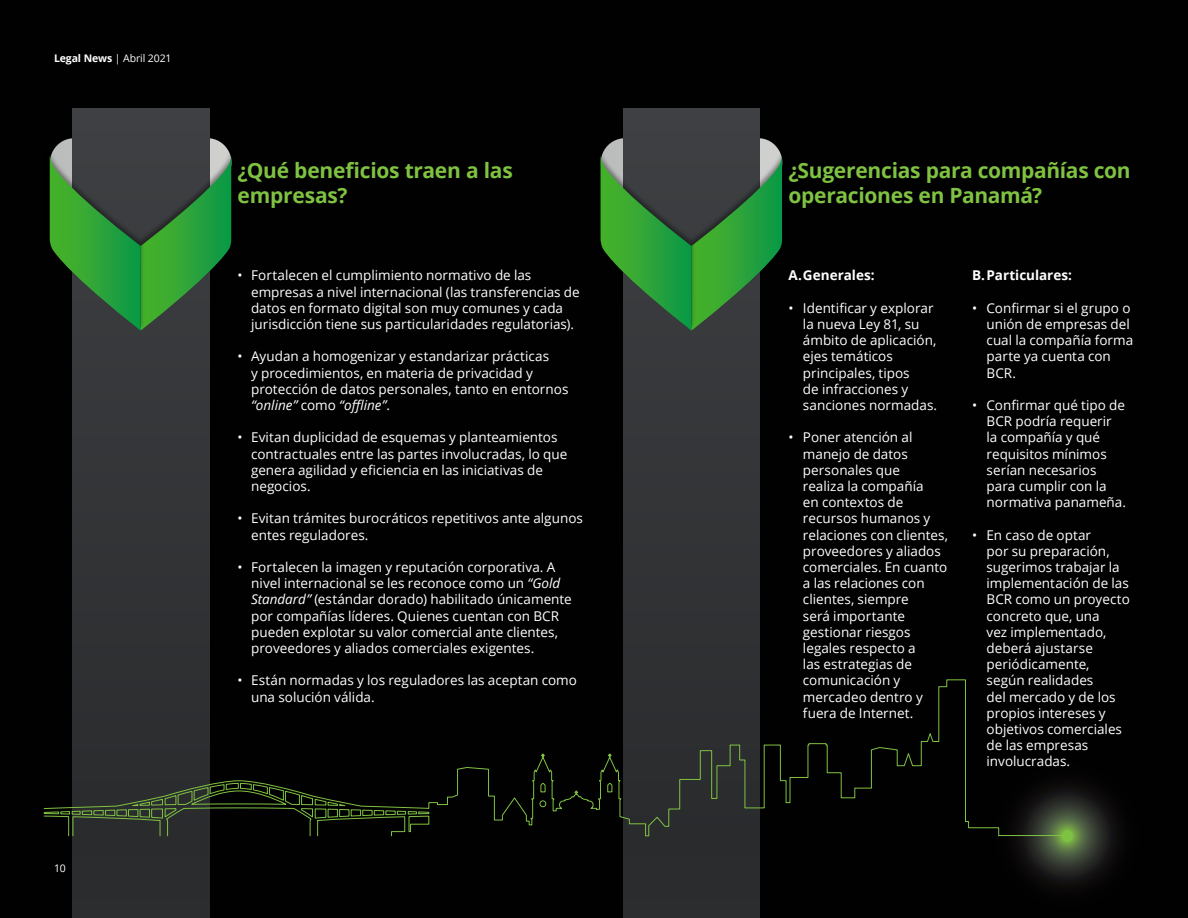
<style>
.page{position:relative;width:1188px;height:918px;background:#010101}
.page>*{position:absolute;margin:0;border:0;box-sizing:border-box;transform-origin:0 0}
.Story_heading_bold{font:700 21px/25.2px "Open Sans";letter-spacing:-.015em;color:#7fc241}
.Body_copy__8_5_12pt{font:13.5px/16.2px "Open Sans";color:#fff}
.Body_copy__8_5_12pt-2{font:700 13.5px "Open Sans";color:#fff}
.Brochure_title__foli{font:10.5px "Open Sans";letter-spacing:-.01em;color:#fff}
.Folio__7_9_5pt{font:10.5px "Open Sans";color:#fff}
.s1{font-weight:700}
.s2{font-style:italic}
</style>
<div class="page">
<div style="left:72px;top:108px;width:137px;height:810px;background:#323436"></div>
<svg style="left:49px;top:138px;width:183px;height:193px"></svg>
<div style="left:623px;top:108px;width:137px;height:810px;background:#323436"></div>
<svg style="left:600px;top:138px;width:183px;height:193px"></svg>
<svg style="left:1005px;top:783px;width:115px;height:106px"></svg>
<svg style="left:43px;top:679px;width:957px;height:158px"></svg>
<hr style="left:998px;top:835px;width:69px;height:1px;background:#80c242">
<p class="Brochure_title__foli" style="left:54px;top:51px;width:119px"><span class="s1">Legal News</span> | Abril 2021</p>
<p class="Folio__7_9_5pt" style="left:54px;top:861px;width:13px">10</p>
<p class="Story_heading_bold" style="left:238px;top:157px;width:277px">¿Qué beneficios traen a las empresas?</p>
<p class="Body_copy__8_5_12pt" style="left:251px;top:267px;width:330px;text-indent:-14px">• Fortalecen el cumplimiento normativo de las empresas a nivel internacional (las transferencias de datos en formato digital son muy comunes y cada jurisdicción tiene sus particularidades regulatorias).</p>
<p class="Body_copy__8_5_12pt" style="left:251px;top:348px;width:319px;text-indent:-14px">• Ayudan a homogenizar y estandarizar prácticas<br>y procedimientos, en materia de privacidad y protección de datos personales, tanto en entornos <span class="s2">“online”</span> como <span class="s2">“offline”</span>.</p>
<p class="Body_copy__8_5_12pt" style="left:251px;top:429px;width:318px;text-indent:-14px">• Evitan duplicidad de esquemas y planteamientos contractuales entre las partes involucradas, lo que genera agilidad y eficiencia en las iniciativas de negocios.</p>
<p class="Body_copy__8_5_12pt" style="left:251px;top:510px;width:333px;text-indent:-14px">• Evitan trámites burocráticos repetitivos ante algunos entes reguladores.</p>
<p class="Body_copy__8_5_12pt" style="left:251px;top:559px;width:322px;text-indent:-14px">• Fortalecen la imagen y reputación corporativa. A nivel internacional se les reconoce como un <span class="s2">“Gold Standard”</span> (estándar dorado) habilitado únicamente por compañías líderes. Quienes cuentan con BCR pueden explotar su valor comercial ante clientes, proveedores y aliados comerciales exigentes.</p>
<p class="Body_copy__8_5_12pt" style="left:251px;top:672px;width:327px;text-indent:-14px">• Están normadas y los reguladores las aceptan como una solución válida.</p>
<p class="Story_heading_bold" style="left:788px;top:157px;width:344px">¿Sugerencias para compañías con operaciones en Panamá?</p>
<p class="Body_copy__8_5_12pt-2" style="left:788px;top:266px;width:88px">A.Generales:</p>
<p class="Body_copy__8_5_12pt" style="left:803px;top:299px;width:136px;text-indent:-15px">• Identificar y explorar la nueva Ley 81, su ámbito de aplicación, ejes temáticos principales, tipos<br>de infracciones y sanciones normadas.</p>
<p class="Body_copy__8_5_12pt" style="left:803px;top:429px;width:147px;text-indent:-15px">• Poner atención al manejo de datos personales que<br>realiza la compañía<br>en contextos de recursos humanos y relaciones con clientes, proveedores y aliados comerciales. En cuanto a las relaciones con clientes, siempre<br>será importante gestionar riesgos legales respecto a<br>las estrategias de comunicación y mercadeo dentro y fuera de Internet.</p>
<p class="Body_copy__8_5_12pt-2" style="left:972px;top:266px;width:102px">B.Particulares:</p>
<p class="Body_copy__8_5_12pt" style="left:987px;top:299px;width:148px;text-indent:-15px">• Confirmar si el grupo o unión de empresas del cual la compañía forma parte ya cuenta con<br>BCR.</p>
<p class="Body_copy__8_5_12pt" style="left:987px;top:397px;width:141px;text-indent:-15px">• Confirmar qué tipo de<br>BCR podría requerir la compañía y qué requisitos mínimos serían necesarios para cumplir con la normativa panameña.</p>
<p class="Body_copy__8_5_12pt" style="left:987px;top:526px;width:145px;text-indent:-15px">• En caso de optar<br>por su preparación, sugerimos trabajar la implementación de las<br>BCR como un proyecto concreto que, una<br>vez implementado, deberá ajustarse periódicamente, según realidades<br>del mercado y de los propios intereses y objetivos comerciales de las empresas involucradas.</p>
</div>
